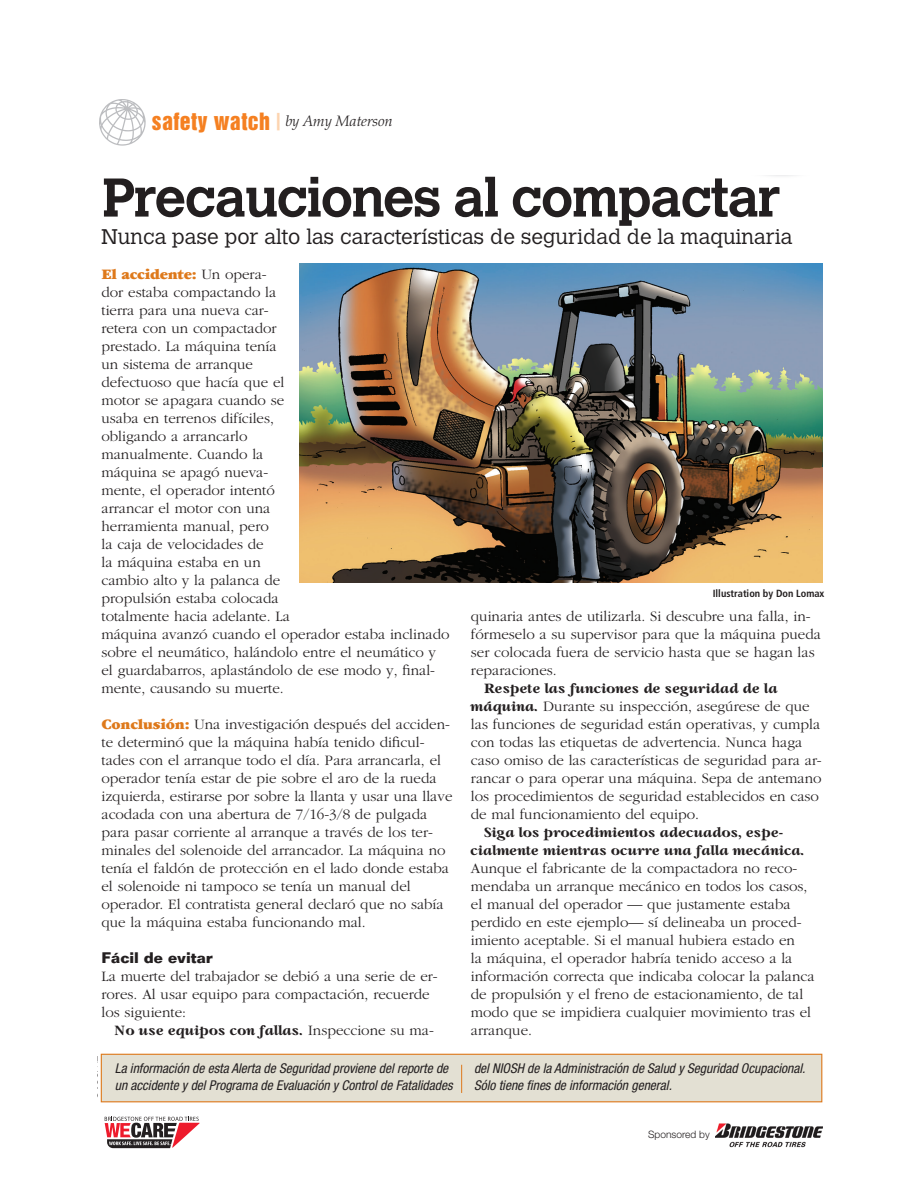
<style>
.page{position:relative;width:918px;height:1188px;background:#fff}
.page>*{position:absolute;margin:0;border:0;box-sizing:border-box;transform-origin:0 0}
.t1{font:700 54px "Calvert";letter-spacing:-.03em;color:#231f20}
.t2{font:300 21px "Calvert";color:#231f20}
.t3{font:900 15.15px "Garamond";letter-spacing:-.01em;color:#de791b}
.t4{font:300 15px/18px "Garamond";color:#231f20}
.t5{font:italic 700 15px "Garamond";color:#231f20}
.t6{font:italic 300 15px "Palatino";color:#231f20}
.t7{font:700 15px "Folio";color:#231f20}
.t8{font:italic condensed 13.5px/16.5px "Helvetica Neue";color:#231f20}
.t9{font:12px "Century Gothic";letter-spacing:-.015em;color:#231f20}
.t10{font:700 condensed 10.35px "Frutiger";color:#231f20}
.t11{font:300 10.2px "Helvetica Neue";color:#231f20}
.s1{font-family:"Helvetica Inserat";font-weight:400;font-style:normal;font-size:21.9px;color:#f58021}
.s2{font-family:"Helvetica Inserat";font-weight:400;font-style:normal;font-size:17.4px;color:#fdd4b0}
.s3{font-weight:300;font-size:15px;color:#231f20}
.s4{font-weight:900;font-size:15.15px;color:#de791b}
.s5{font-weight:300;font-style:normal}
.s6{font-weight:700;font-style:italic}
</style>
<div class="page">
<svg style="left:99px;top:99px;width:47px;height:47px"></svg>
<div style="left:101px;top:1054px;width:721px;height:48px;background:#e3e0d3"></div>
<div style="left:101px;top:1054px;width:721px;height:48px;border:1px solid #de791b"></div>
<img style="left:716px;top:1123px;width:106px;height:25px">
<svg style="left:105px;top:1117px;width:95px;height:31px"></svg>
<svg style="left:461px;top:1065px;width:1px;height:28px"></svg>
<img style="left:299px;top:263px;width:524px;height:320px">
<p class="t6" style="left:152px;top:112px;width:242px"><span class="s1">safety watch</span> <span class="s2">|</span> by Amy Materson</p>
<p class="t1" style="left:102px;top:163px;width:680px">Precauciones al compactar</p>
<p class="t2" style="left:101px;top:225px;width:692px">Nunca pase por alto las características de seguridad de la maquinaria</p>
<p class="t3" style="left:101px;top:266px;width:167px">El accidente: <span class="s3">Un opera-</span></p>
<p class="t4" style="left:101px;top:284px;width:349px">dor estaba compactando la<br>tierra para una nueva car-<br>retera con un compactador<br>prestado. La máquina tenía<br>un sistema de arranque<br>defectuoso que hacía que el<br>motor se apagara cuando se<br>usaba en terrenos difíciles,<br>obligando a arrancarlo<br>manualmente. Cuando la<br>máquina se apagó nueva-<br>mente, el operador intentó<br>arrancar el motor con una<br>herramienta manual, pero<br>la caja de velocidades de<br>la máquina estaba en un<br>cambio alto y la palanca de<br>propulsión estaba colocada<br>totalmente hacia adelante. La<br>máquina avanzó cuando el operador estaba inclinado sobre el neumático, halándolo entre el neumático y el guardabarros, aplastándolo de ese modo y, final&shy;mente, causando su muerte.</p>
<p class="t4" style="left:101px;top:716px;width:353px"><span class="s4">Conclusión:</span> Una investigación después del acciden&shy;te determinó que la máquina había tenido dificul&shy;tades con el arranque todo el día. Para arrancarla, el operador tenía estar de pie sobre el aro de la rueda izquierda, estirarse por sobre la llanta y usar una llave acodada con una abertura de 7/16-3/8 de pulgada para pasar corriente al arranque a través de los ter&shy;minales del solenoide del arrancador. La máquina no tenía el faldón de protección en el lado donde estaba el solenoide ni tampoco se tenía un manual del operador. El contratista general declaró que no sabía que la máquina estaba funcionando mal.</p>
<p class="t7" style="left:101px;top:948px;width:113px">Fácil de evitar</p>
<p class="t4" style="left:101px;top:968px;width:338px">La muerte del trabajador se debió a una serie de er-</p>
<p class="t4" style="left:101px;top:986px;width:330px">rores. Al usar equipo para compactación, recuerde</p>
<p class="t4" style="left:101px;top:1004px;width:86px">los siguiente:</p>
<p class="t5" style="left:115px;top:1022px;width:320px">No useequiposconfallas.<span class="s5">Inspeccione su ma-</span></p>
<p class="t10" style="left:713px;top:587px;width:113px">Illustration by Don Lomax</p>
<p class="t4" style="left:471px;top:608px;width:341px">quinaria antes de utilizarla. Si descubre una falla, in-</p>
<p class="t4" style="left:471px;top:626px;width:352px">fórmeselo a su supervisor para que la máquina pueda</p>
<p class="t4" style="left:471px;top:644px;width:345px">ser colocada fuera de servicio hasta que se hagan las</p>
<p class="t4" style="left:471px;top:662px;width:87px">reparaciones.</p>
<p class="t5" style="left:484px;top:680px;width:300px">Respetelasfuncionesdeseguridad dela</p>
<p class="t4" style="left:471px;top:698px;width:340px"><span class="s6">máquina.</span>Durante su inspección, asegúrese de que</p>
<p class="t4" style="left:471px;top:716px;width:351px">las funciones de seguridad están operativas, y cumpla</p>
<p class="t4" style="left:471px;top:734px;width:333px">con todas las etiquetas de advertencia. Nunca haga</p>
<p class="t4" style="left:471px;top:752px;width:352px">caso omiso de las características de seguridad para ar-</p>
<p class="t4" style="left:471px;top:770px;width:352px">rancar o para operar una máquina. Sepa de antemano</p>
<p class="t4" style="left:471px;top:788px;width:350px">los procedimientos de seguridad establecidos en caso</p>
<p class="t4" style="left:471px;top:806px;width:230px">de mal funcionamiento del equipo.</p>
<p class="t5" style="left:484px;top:824px;width:306px">Siga losprocedimientosadecuados,espe-</p>
<p class="t5" style="left:471px;top:842px;width:340px">cialmentemientrasocurreuna falla mecánica.</p>
<p class="t4" style="left:471px;top:860px;width:328px">Aunque el fabricante de la compactadora no reco-</p>
<p class="t4" style="left:471px;top:878px;width:338px">mendaba un arranque mecánico en todos los casos,</p>
<p class="t4" style="left:471px;top:896px;width:321px">el manual del operador — que justamente estaba</p>
<p class="t4" style="left:471px;top:914px;width:332px">perdido en este ejemplo— sí delineaba un proced-</p>
<p class="t4" style="left:471px;top:932px;width:325px">imiento aceptable. Si el manual hubiera estado en</p>
<p class="t4" style="left:471px;top:950px;width:323px">la máquina, el operador habría tenido acceso a la</p>
<p class="t4" style="left:471px;top:968px;width:345px">información correcta que indicaba colocar la palanca</p>
<p class="t4" style="left:471px;top:986px;width:334px">de propulsión y el freno de estacionamiento, de tal</p>
<p class="t4" style="left:471px;top:1004px;width:342px">modo que se impidiera cualquier movimiento tras el</p>
<p class="t4" style="left:471px;top:1022px;width:63px">arranque.</p>
<p class="t9" style="left:101px;top:1055px;width:45px;rotate:90deg">EW0312</p>
<p class="t8" style="left:115px;top:1060px;width:339px">La información de esta Alerta de Seguridad proviene del reporte de un accidente y del Programa de Evaluación y Control de Fatalidades</p>
<p class="t8" style="left:474px;top:1060px;width:333px">del NIOSH de la Administración de Salud y Seguridad Ocupacional.<br>Sólo tiene fines de información general.</p>
<p class="t11" style="left:648px;top:1128px;width:63px">Sponsored by</p>
</div>
